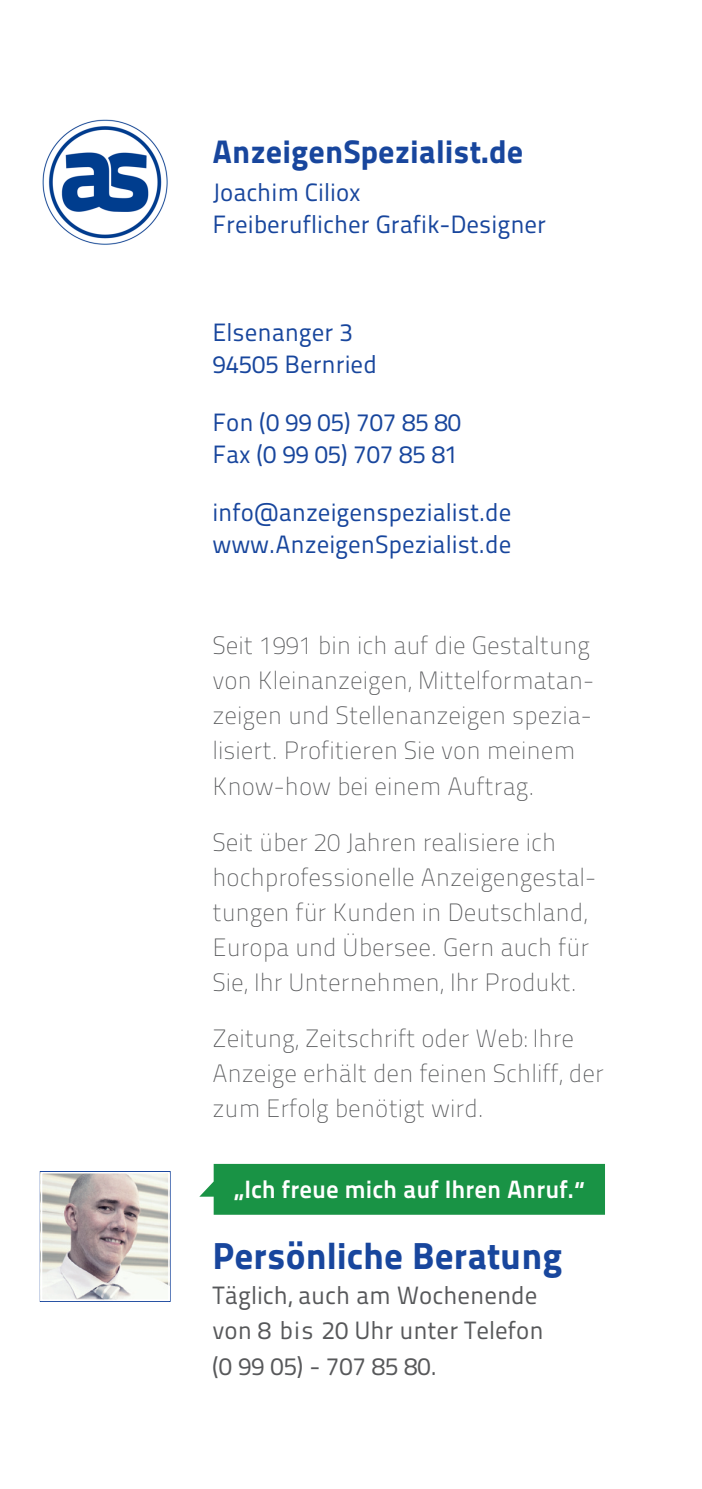
<style>
.page{position:relative;width:702px;height:1489px;background:#fff}
.page>*{position:absolute;margin:0;border:0;box-sizing:border-box;transform-origin:0 0}
.t1{font:37.5px "Titillium Maps 29 L 999 wt";color:#18469d}
.t2{font:32.5px "Titillium Maps 29 L 999 wt";color:#18469d}
.t3{font:25px/35px "Titillium Maps 29 L 1 wt";color:#57585a}
.t4{font:25px/32.5px "Titillium Maps 29 L 400 wt";color:#18469d}
.t5{font:25px/35px "Titillium Maps 29 L 400 wt";color:#57585a}
.t6{font:25px "Titillium Maps 29 L 800 wt";color:#fff}
</style>
<div class="page">
<img style="left:42px;top:119px;width:126px;height:126px">
<svg style="left:39px;top:1171px;width:132px;height:131px"></svg>
<img style="left:44px;top:1174px;width:123px;height:123px">
<div style="left:41px;top:1171px;width:129px;height:129px;border:2px solid #fff"></div>
<div style="left:199px;top:1163px;width:406px;height:52px;background:#199345"></div>
<h2 class="t2" style="left:212px;top:126px;width:312px">AnzeigenSpezialist.de</h2>
<p class="t4" style="left:212px;top:174px;width:335px">Joachim Ciliox<br>Freiberuflicher Grafik-Designer</p>
<p class="t4" style="left:212px;top:314px;width:166px">Elsenanger 3<br>94505 Bernried</p>
<p class="t4" style="left:212px;top:404px;width:250px">Fon (0 99 05) 707 85 80<br>Fax (0 99 05) 707 85 81</p>
<p class="t4" style="left:212px;top:494px;width:300px">info@anzeigenspezialist.de www.AnzeigenSpezialist.de</p>
<p class="t3" style="left:212px;top:627px;width:383px">Seit 1991 bin ich auf die Gestaltung von Kleinanzeigen, Mittelformatan&shy;zeigen und Stellenanzeigen spezia&shy;lisiert. Profitieren Sie von meinem Know-how bei einem Auftrag.</p>
<p class="t3" style="left:212px;top:823px;width:385px">Seit über 20 Jahren realisiere ich hochprofessionelle Anzeigengestal&shy;tungen für Kunden in Deutschland, Europa und Übersee. Gern auch für Sie, Ihr Unternehmen, Ihr Produkt.</p>
<p class="t3" style="left:212px;top:1019px;width:393px">Zeitung, Zeitschrift oder Web: Ihre<br>Anzeige erhält den feinen Schliff, der zum Erfolg benötigt wird.</p>
<p class="t6" style="left:233px;top:1169px;width:353px">„Ich freue mich auf Ihren Anruf.“</p>
<h1 class="t1" style="left:212px;top:1226px;width:351px">Persönliche Beratung</h1>
<p class="t5" style="left:212px;top:1276px;width:332px">Täglich, auch am Wochenende von 8 bis 20 Uhr unter Telefon (0 99 05) - 707 85 80.</p>
</div>
